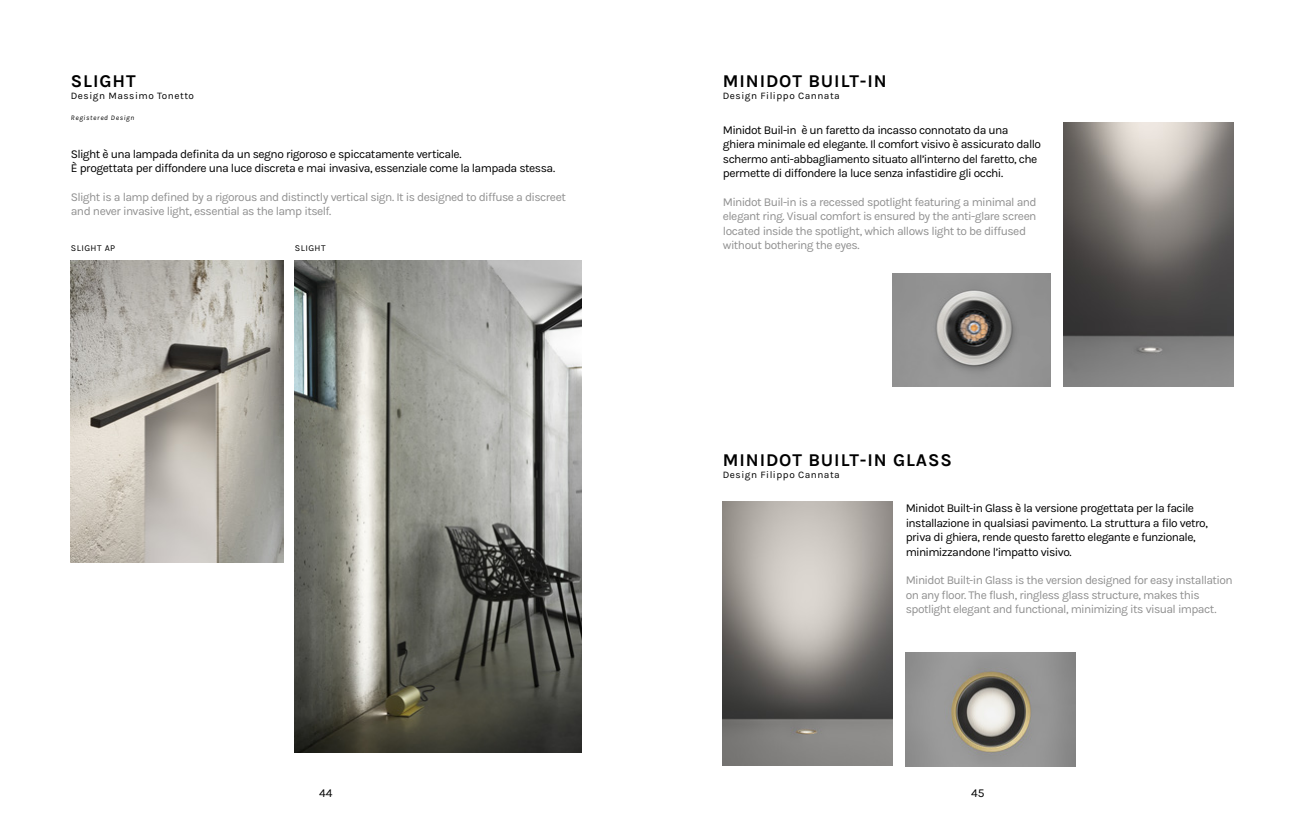
<style>
.page{position:relative;width:1304px;height:823px;background:#fff}
.page>*{position:absolute;margin:0;border:0;box-sizing:border-box;transform-origin:0 0}
.t1{font:700 18px "Karla";letter-spacing:.05em;color:#000}
.t2{font:12px/14.4px "Karla";letter-spacing:-.045em;color:#000}
.t3{font:12px/14.4px "Karla";letter-spacing:-.045em;color:#909090}
.t4{font:10px "Karla";letter-spacing:.05em;color:#000}
.t5{font:9px "Karla";letter-spacing:.05em;color:#000}
.t6{font:italic 7px "Karla";letter-spacing:.1em;color:#000}
</style>
<div class="page">
<img style="left:71px;top:260px;width:212px;height:302px">
<img style="left:295px;top:260px;width:286px;height:491px">
<img style="left:723px;top:501px;width:170px;height:263px">
<img style="left:906px;top:652px;width:170px;height:113px">
<img style="left:893px;top:273px;width:157px;height:113px">
<img style="left:1063px;top:123px;width:170px;height:263px">
<h1 class="t1" style="left:71px;top:71px;width:66px">SLIGHT</h1>
<p class="t4" style="left:71px;top:91px;width:125px">Design Massimo Tonetto</p>
<p class="t6" style="left:71px;top:114px;width:65px">Registered Design</p>
<p class="t2" style="left:71px;top:146px;width:486px">Slight è una lampada definita da un segno rigoroso e spiccatamente verticale.<br>È progettata per diffondere una luce discreta e mai invasiva, essenziale come la lampada stessa.</p>
<p class="t3" style="left:71px;top:190px;width:497px">Slight is a lamp defined by a rigorous and distinctly vertical sign. It is designed to diffuse a discreet and never invasive light, essential as the lamp itself.</p>
<p class="t5" style="left:71px;top:243px;width:46px">SLIGHT AP</p>
<p class="t5" style="left:295px;top:243px;width:32px">SLIGHT</p>
<h1 class="t1" style="left:723px;top:71px;width:165px">MINIDOT BUILT-IN</h1>
<p class="t4" style="left:723px;top:91px;width:119px">Design Filippo Cannata</p>
<p class="t2" style="left:723px;top:123px;width:320px">Minidot Buil-in è un faretto da incasso connotato da una ghiera minimale ed elegante. Il comfort visivo è assicurato dallo schermo anti-abbagliamento situato all’interno del faretto, che permette di diffondere la luce senza infastidire gli occhi.</p>
<p class="t3" style="left:723px;top:195px;width:315px">Minidot Buil-in is a recessed spotlight featuring a minimal and elegant ring. Visual comfort is ensured by the anti-glare screen located inside the spotlight, which allows light to be diffused without bothering the eyes.</p>
<h1 class="t1" style="left:723px;top:449px;width:231px">MINIDOT BUILT-IN GLASS</h1>
<p class="t4" style="left:723px;top:469px;width:119px">Design Filippo Cannata</p>
<p class="t2" style="left:906px;top:501px;width:304px">Minidot Built-in Glass è la versione progettata per la facile installazione in qualsiasi pavimento. La struttura a filo vetro, priva di ghiera, rende questo faretto elegante e funzionale, minimizzandone l’impatto visivo.</p>
<p class="t3" style="left:906px;top:573px;width:329px">Minidot Built-in Glass is the version designed for easy installation on any floor. The flush, ringless glass structure, makes this spotlight elegant and functional, minimizing its visual impact.</p>
<p class="t2" style="left:319px;top:786px;width:15px">44</p>
<p class="t2" style="left:971px;top:786px;width:15px">45</p>
</div>
